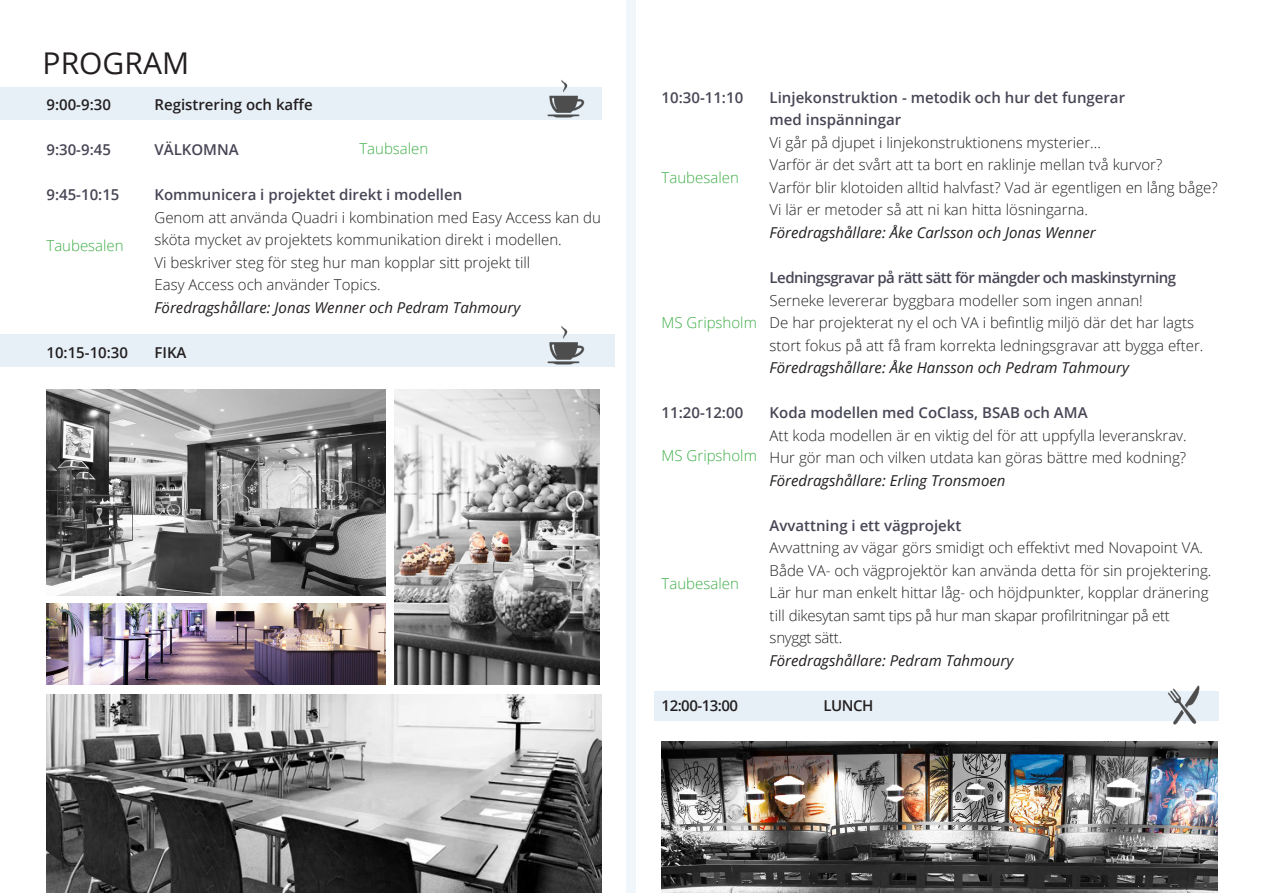
<style>
.page{position:relative;width:1263px;height:893px;background:#fff}
.page>*{position:absolute;margin:0;border:0;box-sizing:border-box;transform-origin:0 0}
.t1{font:30px "Open Sans";color:#231f20}
.t2{font:300 15px/22.5px "Open Sans";color:#231f20}
.t3{font:600 15px "Open Sans";color:#474655}
.t4{font:300 15px "Open Sans";color:#40ae49}
.t5{font:600 15px "Open Sans";color:#231f20}
.t6{font:italic 15px "Open Sans";color:#231f20}
.s1{font-weight:400;font-style:italic}
.s2{font-weight:600;color:#474655}
</style>
<div class="page">
<div style="left:627px;top:0;width:9px;height:893px;background:#f1f6fa"></div>
<div style="left:0;top:335px;width:615px;height:32px;background:#e7f0f7"></div>
<div style="left:0;top:87px;width:601px;height:33px;background:#e7f0f7"></div>
<div style="left:654px;top:691px;width:564px;height:30px;background:#e7f0f7"></div>
<img style="left:1168px;top:685px;width:32px;height:39px">
<img style="left:547px;top:79px;width:37px;height:39px">
<img style="left:546px;top:326px;width:38px;height:38px">
<img style="left:46px;top:389px;width:339px;height:206px">
<img style="left:46px;top:695px;width:555px;height:198px">
<img style="left:662px;top:741px;width:556px;height:152px">
<img style="left:46px;top:604px;width:339px;height:81px">
<img style="left:395px;top:389px;width:205px;height:296px">
<p class="t1" style="left:43px;top:43px;width:148px">PROGRAM</p>
<p class="t5" style="left:46px;top:94px;width:66px">9:00-9:30</p>
<p class="t5" style="left:155px;top:94px;width:160px">Registrering och kaffe</p>
<p class="t3" style="left:46px;top:139px;width:66px">9:30-9:45</p>
<p class="t3" style="left:154px;top:139px;width:86px">VÄLKOMNA</p>
<p class="t3" style="left:46px;top:184px;width:75px">9:45-10:15</p>
<p class="t3" style="left:154px;top:184px;width:309px">Kommunicera i projektet direkt i modellen</p>
<p class="t2" style="left:154px;top:206px;width:448px">Genom att använda Quadri i kombination med Easy Access kan du sköta mycket av projektets kommunikation direkt i modellen.<br>Vi beskriver steg för steg hur man kopplar sitt projekt till<br>Easy Access och använder Topics.<br><span class="s1">Föredragshållare: Jonas Wenner och Pedram Tahmoury</span></p>
<p class="t5" style="left:46px;top:342px;width:83px">10:15-10:30</p>
<p class="t5" style="left:154px;top:342px;width:34px">FIKA</p>
<p class="t4" style="left:359px;top:138px;width:71px">Taubsalen</p>
<p class="t4" style="left:46px;top:235px;width:79px">Taubesalen</p>
<p class="t3" style="left:662px;top:87px;width:83px">10:30-11:10</p>
<p class="t2" style="left:770px;top:86px;width:450px"><span class="s2">Linjekonstruktion - metodik och hur det fungerar<br>med inspänningar<br></span>Vi går på djupet i linjekonstruktionens mysterier...<br>Varför är det svårt att ta bort en raklinje mellan två kurvor?<br>Varför blir klotoiden alltid halvfast? Vad är egentligen en lång båge?<br>Vi lär er metoder så att ni kan hitta lösningarna.</p>
<p class="t6" style="left:770px;top:222px;width:328px">Föredragshållare: Åke Carlsson och Jonas Wenner</p>
<p class="t2" style="left:770px;top:266px;width:435px"><span class="s2">Ledningsgravar på rätt sätt för mängder och maskinstyrning </span>Serneke levererar byggbara modeller som ingen annan!<br>De har projekterat ny el och VA i befintlig miljö där det har lagts stort fokus på att få fram korrekta ledningsgravar att bygga efter.<br><span class="s1">Föredragshållare: Åke Hansson och Pedram Tahmoury</span></p>
<p class="t3" style="left:662px;top:402px;width:83px">11:20-12:00</p>
<p class="t2" style="left:770px;top:401px;width:419px"><span class="s2">Koda modellen med CoClass, BSAB och AMA<br></span>Att koda modellen är en viktig del för att uppfylla leveranskrav.<br>Hur gör man och vilken utdata kan göras bättre med kodning?<br><span class="s1">Föredragshållare: Erling Tronsmoen</span></p>
<p class="t3" style="left:770px;top:515px;width:193px">Avvattning i ett vägprojekt</p>
<p class="t2" style="left:770px;top:536px;width:443px">Avvattning av vägar görs smidigt och effektivt med Novapoint VA.<br>Både VA- och vägprojektör kan använda detta för sin projektering.<br>Lär hur man enkelt hittar låg- och höjdpunkter, kopplar dränering till dikesytan samt tips på hur man skapar profilritningar på ett snyggt sätt.<br><span class="s1">Föredragshållare: Pedram Tahmoury</span></p>
<p class="t5" style="left:662px;top:695px;width:78px">12:00-13:00</p>
<p class="t5" style="left:824px;top:695px;width:51px">LUNCH</p>
<p class="t4" style="left:662px;top:168px;width:79px">Taubesalen</p>
<p class="t4" style="left:662px;top:313px;width:97px">MS Gripsholm</p>
<p class="t4" style="left:662px;top:445px;width:97px">MS Gripsholm</p>
<p class="t4" style="left:662px;top:573px;width:79px">Taubesalen</p>
</div>
